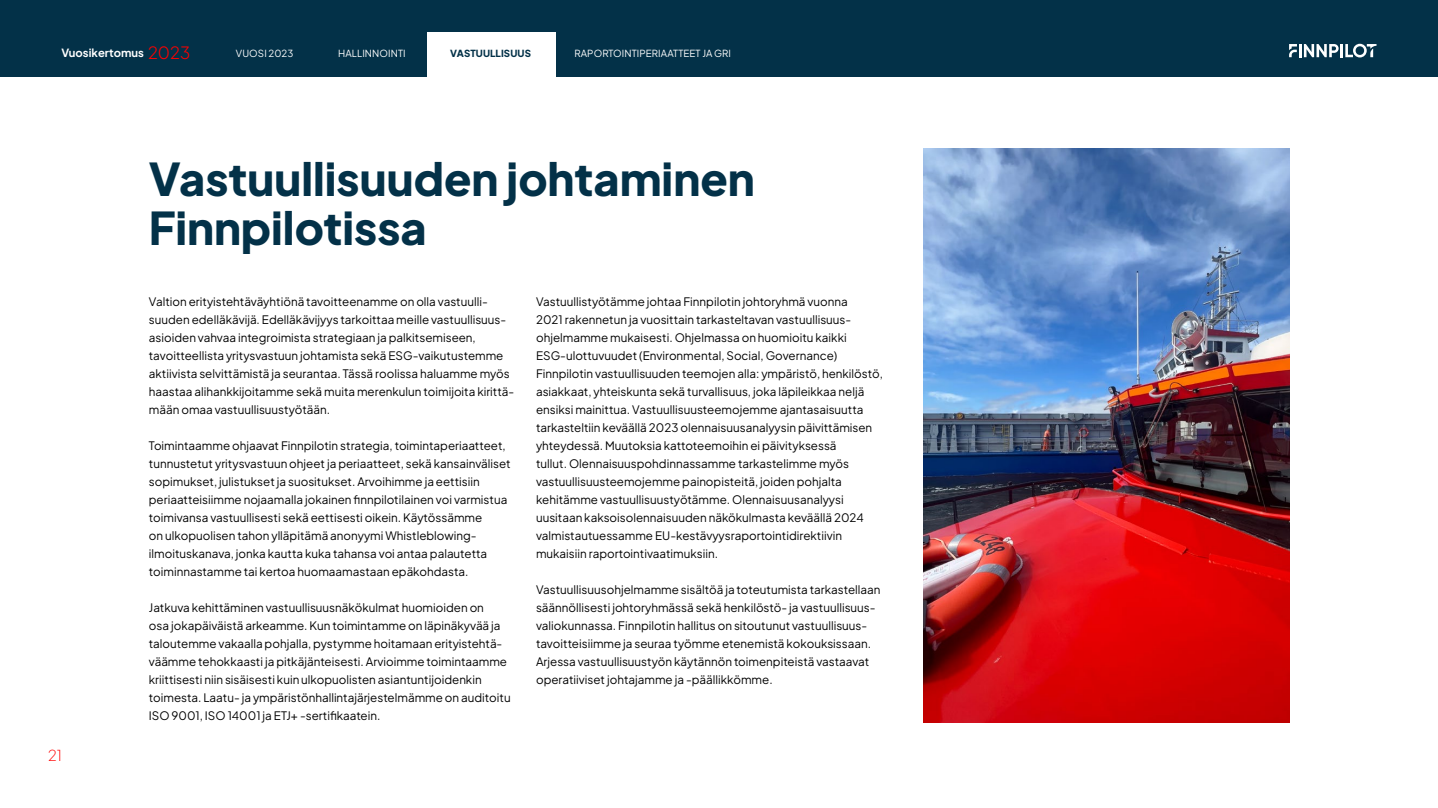
<style>
.page{position:relative;width:1438px;height:808px;background:#fff}
.page>*{position:absolute;margin:0;border:0;box-sizing:border-box;transform-origin:0 0}
.t1{font:800 45px/49.5px "Plus Jakarta Sans";color:#033148}
.t2{font:15px "Plus Jakarta Sans";color:#f00}
.Base{font:11.7px/18px "Plus Jakarta Sans";color:#000}
.t3{font:700 11.25px "Plus Jakarta Sans";color:#fff}
.t4{font:9.75px "Plus Jakarta Sans";letter-spacing:.01em;color:#fff}
.t5{font:800 9.75px "Plus Jakarta Sans";letter-spacing:.01em;color:#033148}
.s1{font-weight:400;font-size:16.8px;color:#f00}
</style>
<div class="page">
<div style="left:0;top:0;width:1437px;height:76px;background:#033148"></div>
<img style="left:923px;top:149px;width:365px;height:574px">
<svg style="left:1289px;top:44px;width:87px;height:13px"></svg>
<div style="left:427px;top:32px;width:128px;height:55px;background:#fff"></div>
<p class="t3" style="left:61px;top:44px;width:130px">Vuosikertomus <span class="s1">2023</span></p>
<p class="t4" style="left:236px;top:45px;width:59px">VUOSI 2023</p>
<p class="t4" style="left:338px;top:45px;width:69px">HALLINNOINTI</p>
<p class="t5" style="left:450px;top:45px;width:82px">VASTUULLISUUS</p>
<p class="t4" style="left:574px;top:45px;width:158px">RAPORTOINTIPERIAATTEET JA GRI</p>
<h1 class="t1" style="left:149px;top:149px;width:607px">Vastuullisuuden johtaminen<br>Finnpilotissa</h1>
<p class="t2" style="left:48px;top:744px;width:15px">21</p>
<p class="Base" style="left:149px;top:291px;width:367px">Valtion erityistehtäväyhtiönä tavoitteenamme on olla vastuulli&shy;suuden edelläkävijä. Edelläkävijyys tarkoittaa meille vastuullisuus&shy;asioiden vahvaa integroimista strategiaan ja palkitsemiseen, tavoitteellista yritysvastuun johtamista sekä ESG-vaikutustemme aktiivista selvittämistä ja seurantaa. Tässä roolissa haluamme myös haastaa alihankkijoitamme sekä muita merenkulun toimijoita kirittä&shy;mään omaa vastuullisuustyötään.</p>
<p class="Base" style="left:149px;top:435px;width:363px">Toimintaamme ohjaavat Finnpilotin strategia, toimintaperiaatteet, tunnustetut yritysvastuun ohjeet ja periaatteet, sekä kansainväliset sopimukset, julistukset ja suositukset. Arvoihimme ja eettisiin periaatteisiimme nojaamalla jokainen finnpilotilainen voi varmistua toimivansa vastuullisesti sekä eettisesti oikein. Käytössämme<br>on ulkopuolisen tahon ylläpitämä anonyymi Whistleblowing&shy;ilmoituskanava, jonka kautta kuka tahansa voi antaa palautetta toiminnastamme tai kertoa huomaamastaan epäkohdasta.</p>
<p class="Base" style="left:149px;top:597px;width:363px">Jatkuva kehittäminen vastuullisuusnäkökulmat huomioiden on<br>osa jokapäiväistä arkeamme. Kun toimintamme on läpinäkyvää ja taloutemme vakaalla pohjalla, pystymme hoitamaan erityistehtä&shy;väämme tehokkaasti ja pitkäjänteisesti. Arvioimme toimintaamme kriittisesti niin sisäisesti kuin ulkopuolisten asiantuntijoidenkin toimesta. Laatu- ja ympäristönhallintajärjestelmämme on auditoitu ISO 9001, ISO 14001 ja ETJ+ -sertifikaatein.</p>
<p class="Base" style="left:536px;top:291px;width:348px">Vastuullistyötämme johtaa Finnpilotin johtoryhmä vuonna<br>2021 rakennetun ja vuosittain tarkasteltavan vastuullisuus&shy;ohjelmamme mukaisesti. Ohjelmassa on huomioitu kaikki ESG-ulottuvuudet (Environmental, Social, Governance)<br>Finnpilotin vastuullisuuden teemojen alla: ympäristö, henkilöstö, asiakkaat, yhteiskunta sekä turvallisuus, joka läpileikkaa neljä ensiksi mainittua. Vastuullisuusteemojemme ajantasaisuutta tarkasteltiin keväällä 2023 olennaisuusanalyysin päivittämisen yhteydessä. Muutoksia kattoteemoihin ei päivityksessä<br>tullut. Olennaisuuspohdinnassamme tarkastelimme myös vastuullisuusteemojemme painopisteitä, joiden pohjalta kehitämme vastuullisuustyötämme. Olennaisuusanalyysi uusitaan kaksoisolennaisuuden näkökulmasta keväällä 2024 valmistautuessamme EU-kestävyysraportointidirektiivin mukaisiin raportointivaatimuksiin.</p>
<p class="Base" style="left:536px;top:579px;width:346px">Vastuullisuusohjelmamme sisältöä ja toteutumista tarkastellaan säännöllisesti johtoryhmässä sekä henkilöstö- ja vastuullisuus&shy;valiokunnassa. Finnpilotin hallitus on sitoutunut vastuullisuus&shy;tavoitteisiimme ja seuraa työmme etenemistä kokouksissaan.<br>Arjessa vastuullisuustyön käytännön toimenpiteistä vastaavat operatiiviset johtajamme ja -päällikkömme.</p>
</div>
